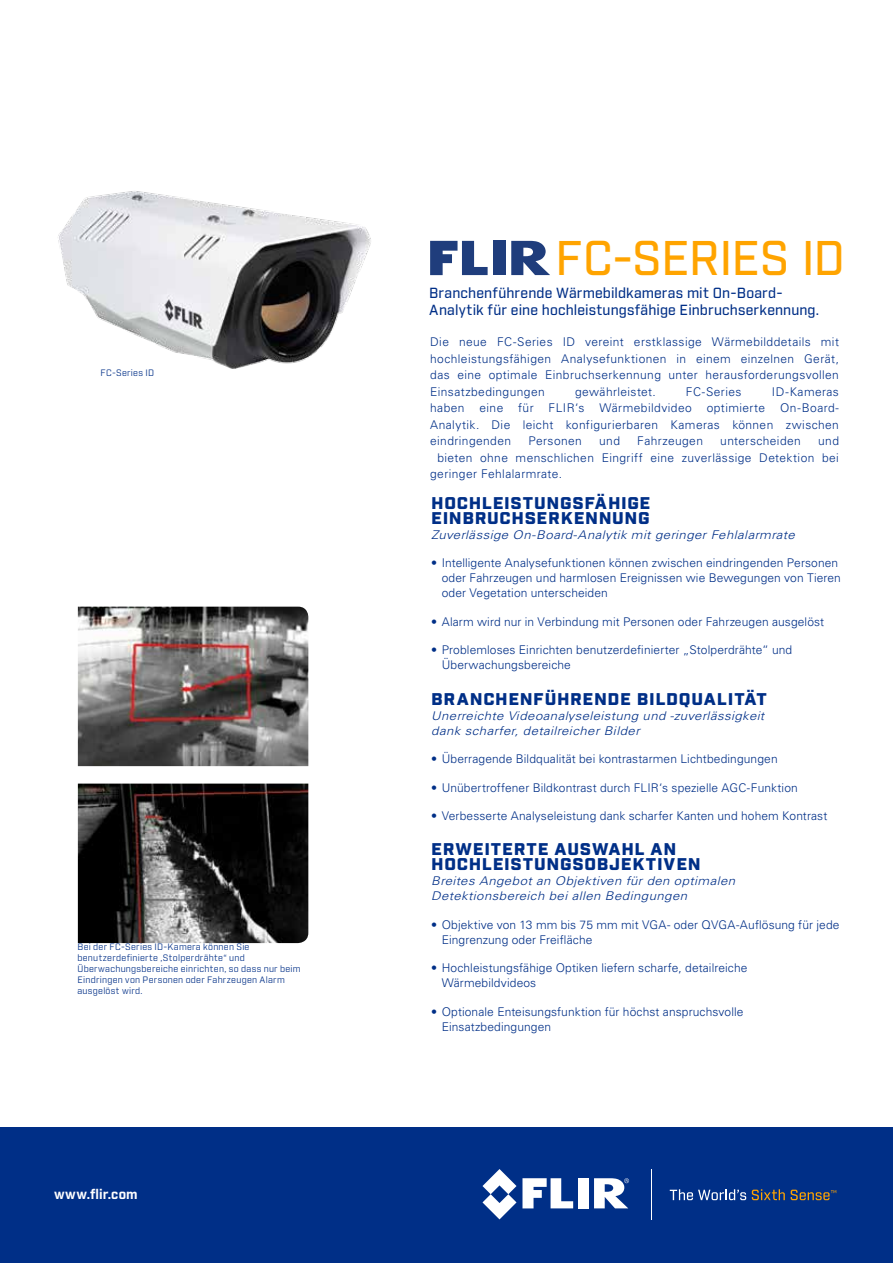
<style>
.page{position:relative;width:893px;height:1263px;background:#fff}
.page>*{position:absolute;margin:0;border:0;box-sizing:border-box;transform-origin:0 0}
.t1{font:500 47.25px "Industry";letter-spacing:-.005em;color:#ffa400}
.t2{font:900 16.5px/15px "Industry";letter-spacing:.035em;color:#002f87;scale:1.1 1}
.t3{font:500 14.25px/17.1px "Industry";letter-spacing:.01em;color:#002f87}
.t4{font:700 13.5px "Industry";letter-spacing:.015em;color:#fff}
.t5{font:300 12px/16.5px "Univers LT Std";letter-spacing:.01em;color:#002f87}
.t6{font:italic 300 12px/15px "Univers LT Std";letter-spacing:.035em;color:#002f87;scale:1.1 1}
.t7{font:300 12px "Univers LT Std";letter-spacing:.035em;color:#002f87}
.t8{font:300 12px "Univers LT Std";letter-spacing:.03em;color:#002f87}
.t9{font:9px/10.8px "Industry";letter-spacing:.025em;color:#002f87}
</style>
<div class="page">
<img style="left:58px;top:191px;width:313px;height:178px">
<img style="left:78px;top:607px;width:230px;height:159px">
<img style="left:78px;top:783px;width:230px;height:160px">
<svg style="left:430px;top:241px;width:58px;height:34px"></svg>
<div style="left:493px;top:241px;width:12px;height:34px;background:#1f3d7c"></div>
<svg style="left:511px;top:241px;width:39px;height:34px"></svg>
<div style="left:0;top:1128px;width:893px;height:135px;background:#002f87"></div>
<svg style="left:522px;top:1178px;width:51px;height:30px"></svg>
<div style="left:578px;top:1178px;width:11px;height:30px;background:#fff"></div>
<svg style="left:482px;top:1169px;width:34px;height:50px"></svg>
<svg style="left:594px;top:1178px;width:35px;height:30px"></svg>
<svg style="left:670px;top:1189px;width:76px;height:11px"></svg>
<svg style="left:752px;top:1189px;width:33px;height:11px"></svg>
<svg style="left:791px;top:1190px;width:45px;height:10px"></svg>
<hr style="left:651px;top:1169px;width:1px;height:50px;background:#fff">
<p class="t9" style="left:101px;top:367px;width:55px">FC-Series ID</p>
<p class="t9" style="left:78px;top:942px;width:224px">Bei der FC-Series ID-Kamera können Sie benutzerdefinierte „Stolperdrähte“ und Überwachungsbereiche einrichten, so dass nur beim Eindringen von Personen oder Fahrzeugen Alarm ausgelöst wird.</p>
<p class="t4" style="left:54px;top:1185px;width:85px">www.flir.com</p>
<h1 class="t1" style="left:555px;top:230px;width:291px">FC-SERIES ID</h1>
<p class="t3" style="left:429px;top:285px;width:391px">Branchenführende Wärmebildkameras mit On-Board-<br>Analytik für eine hochleistungsfähige Einbruchserkennung.</p>
<p class="t5" style="left:430px;top:334px;width:410px;text-align:justify">Die neue FC-Series ID vereint erstklassige Wärmebilddetails mit hochleistungsfähigen Analysefunktionen in einem einzelnen Gerät, das eine optimale Einbruchserkennung unter herausforderungsvollen Einsatzbedingungen</p>
<p class="t8" style="left:575px;top:384px;width:82px">gewährleistet.</p>
<p class="t7" style="left:686px;top:384px;width:57px">FC-Series</p>
<p class="t5" style="left:430px;top:383px;width:410px;text-align:justify;text-indent:342px">ID-Kameras haben eine für FLIR‘s Wärmebildvideo optimierte On-Board-Analytik. Die leicht konfigurierbaren Kameras können zwischen eindringenden</p>
<p class="t7" style="left:528px;top:434px;width:55px">Personen</p>
<p class="t5" style="left:599px;top:433px;width:22px">und</p>
<p class="t7" style="left:637px;top:434px;width:67px">Fahrzeugen</p>
<p class="t7" style="left:720px;top:434px;width:82px">unterscheiden</p>
<p class="t5" style="left:818px;top:433px;width:22px">und</p>
<p class="t7" style="left:437px;top:450px;width:403px">bieten ohne menschlichen Eingriff eine zuverlässige Detektion bei</p>
<p class="t7" style="left:430px;top:467px;width:134px">geringer Fehlalarmrate.</p>
<h2 class="t2" style="left:431px;top:496px;width:201px">HOCHLEISTUNGSFÄHIGE<br>EINBRUCHSERKENNUNG</h2>
<p class="t6" style="left:431px;top:527px;width:332px">Zuverlässige On-Board-Analytik mit geringer Fehlalarmrate</p>
<p class="t5" style="left:442px;top:555px;width:401px;line-height:15px;text-indent:-10px">• Intelligente Analysefunktionen können zwischen eindringenden Personen oder Fahrzeugen und harmlosen Ereignissen wie Bewegungen von Tieren oder Vegetation unterscheiden</p>
<p class="t5" style="left:431px;top:613px;width:395px">• Alarm wird nur in Verbindung mit Personen oder Fahrzeugen ausgelöst</p>
<p class="t5" style="left:442px;top:642px;width:352px;line-height:15px;text-indent:-10px">• Problemloses Einrichten benutzerdefinierter „Stolperdrähte“ und<br>Überwachungsbereiche</p>
<h2 class="t2" style="left:431px;top:692px;width:307px">BRANCHENFÜHRENDE BILDQUALITÄT</h2>
<p class="t6" style="left:431px;top:708px;width:304px">Unerreichte Videoanalyseleistung und -zuverlässigkeit dank scharfer, detailreicher Bilder</p>
<p class="t5" style="left:431px;top:750px;width:348px">• Überragende Bildqualität bei kontrastarmen Lichtbedingungen</p>
<p class="t5" style="left:431px;top:779px;width:368px">• Unübertroffener Bildkontrast durch FLIR‘s spezielle AGC-Funktion</p>
<p class="t5" style="left:431px;top:807px;width:398px">• Verbesserte Analyseleistung dank scharfer Kanten und hohem Kontrast</p>
<h2 class="t2" style="left:431px;top:843px;width:247px">ERWEITERTE AUSWAHL AN<br>HOCHLEISTUNGSOBJEKTIVEN</h2>
<p class="t6" style="left:431px;top:874px;width:278px">Breites Angebot an Objektiven für den optimalen<br>Detektionsbereich bei allen Bedingungen</p>
<p class="t5" style="left:442px;top:917px;width:399px;line-height:15px;text-indent:-10px">• Objektive von 13 mm bis 75 mm mit VGA- oder QVGA-Auflösung für jede<br>Eingrenzung oder Freifläche</p>
<p class="t5" style="left:442px;top:960px;width:307px;line-height:15px;text-indent:-10px">• Hochleistungsfähige Optiken liefern scharfe, detailreiche<br>Wärmebildvideos</p>
<p class="t5" style="left:442px;top:1004px;width:303px;line-height:15px;text-indent:-10px">• Optionale Enteisungsfunktion für höchst anspruchsvolle<br>Einsatzbedingungen</p>
</div>
